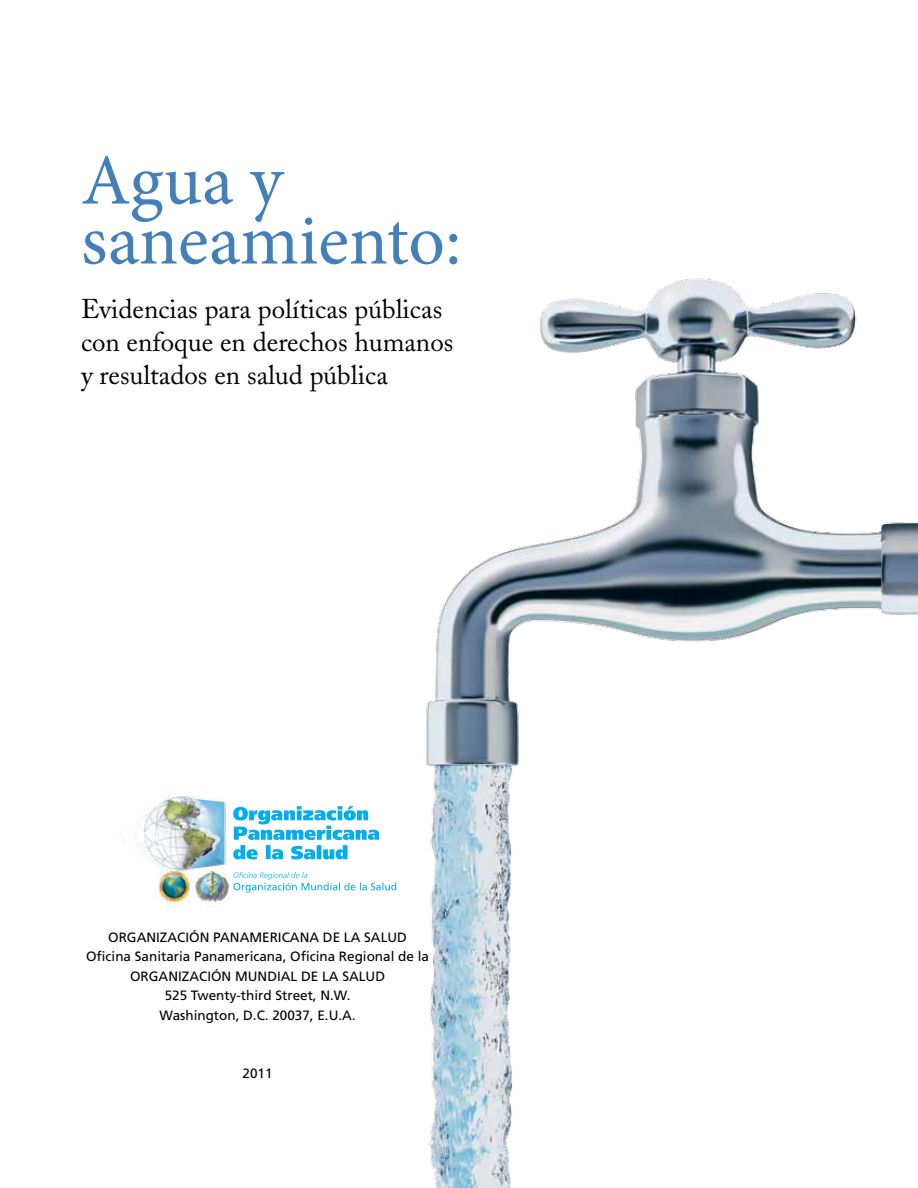
<style>
.page{position:relative;width:918px;height:1188px;background:#fff}
.page>*{position:absolute;margin:0;border:0;box-sizing:border-box;transform-origin:0 0}
.t1{font:72px/60px "Minion Pro";color:#4380b9}
.t2{font:27px/33px "Adobe Caslon";color:#000}
.t3{font:13.5px/19.5px "Frutiger";color:#000;text-align:center}
</style>
<div class="page">
<svg style="left:233px;top:806px;width:146px;height:53px"></svg>
<svg style="left:233px;top:872px;width:148px;height:21px"></svg>
<img style="left:122px;top:796px;width:109px;height:111px">
<img style="left:382px;top:278px;width:536px;height:910px">
<h1 class="t1" style="left:81px;top:151px;width:382px">Agua y saneamiento:</h1>
<h2 class="t2" style="left:81px;top:292px;width:374px">Evidencias para políticas públicas con enfoque en derechos humanos y resultados en salud pública</h2>
<p class="t3" style="left:86px;top:927px;width:344px">ORGANIZACIÓN PANAMERICANA DE LA SALUD Oficina Sanitaria Panamericana, Oficina Regional de la ORGANIZACIÓN MUNDIAL DE LA SALUD<br>525 Twenty-third Street, N.W.<br>Washington, D.C. 20037, E.U.A.</p>
<p class="t3" style="left:243px;top:1064px;width:32px">2011</p>
</div>
